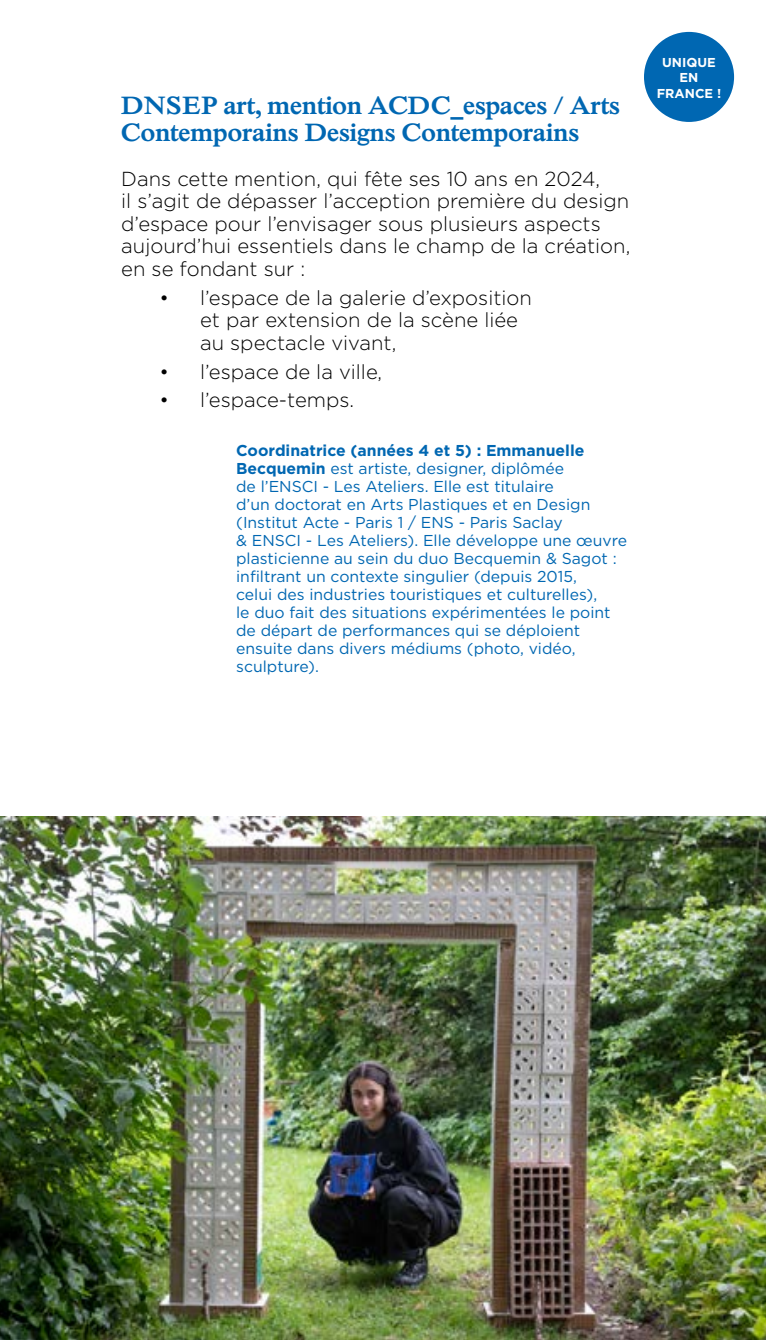
<style>
.page{position:relative;width:766px;height:1340px;background:#fff}
.page>*{position:absolute;margin:0;border:0;box-sizing:border-box;transform-origin:0 0}
.t1{font:600 24.75px/27px "Times BQ";color:#0067b2}
.t2{font:300 20.25px/22.5px "Gotham";color:#000}
.t3{font:15.75px/18px "Gotham";color:#0067b2}
.t4{font:700 12.83px/15.5px "Gotham";color:#fff;text-align:center}
.s1{font-weight:700}
</style>
<div class="page">
<div style="left:643px;top:32px;width:90px;height:90px;background:#0067b2;border-radius:50%"></div>
<img style="left:0;top:816px;width:765px;height:523px">
<h1 class="t1" style="left:121px;top:92px;width:500px">DNSEP art, mention ACDC_espaces / Arts<br>Contemporains Designs Contemporains</h1>
<p class="t2" style="left:121px;top:167px;width:510px">Dans cette mention, qui fête ses 10 ans en 2024,<br>il s’agit de dépasser l’acception première du design d’espace pour l’envisager sous plusieurs aspects aujourd’hui essentiels dans le champ de la création, en se fondant sur :</p>
<p class="t2" style="left:200px;top:286px;width:333px;text-indent:-40px">• l’espace de la galerie d’exposition et par extension de la scène liée au spectacle vivant,</p>
<p class="t2" style="left:159px;top:359px;width:224px">• l’espace de la ville,</p>
<p class="t2" style="left:159px;top:388px;width:196px">• l’espace-temps.</p>
<p class="t3" style="left:236px;top:441px;width:392px"><span class="s1">Coordinatrice (années 4 et 5) : Emmanuelle Becquemin</span> est artiste, designer, diplômée<br>de l’ENSCI - Les Ateliers. Elle est titulaire<br>d’un doctorat en Arts Plastiques et en Design (Institut Acte - Paris 1 / ENS - Paris Saclay<br>&amp; ENSCI - Les Ateliers). Elle développe une œuvre plasticienne au sein du duo Becquemin &amp; Sagot : infiltrant un contexte singulier (depuis 2015,<br>celui des industries touristiques et culturelles),<br>le duo fait des situations expérimentées le point de départ de performances qui se déploient ensuite dans divers médiums (photo, vidéo, sculpture).</p>
<p class="t4" style="left:656px;top:54px;width:66px">UNIQUE<br>EN<br>FRANCE !</p>
</div>
